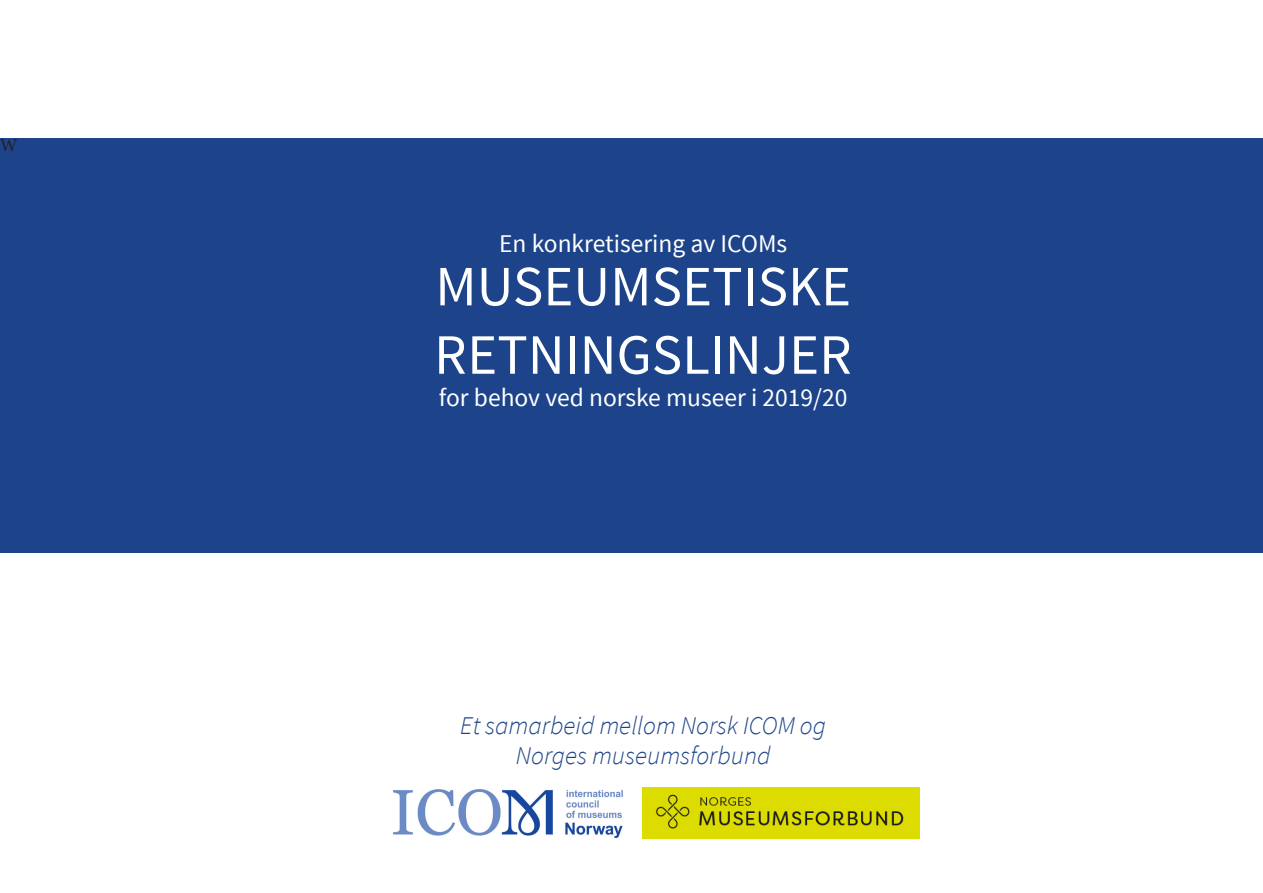
<style>
.page{position:relative;width:1263px;height:893px;background:#fff}
.page>*{position:absolute;margin:0;border:0;box-sizing:border-box;transform-origin:0 0}
.t1{font:57px "Source Sans Pro";color:#fff}
.t2{font:25.5px "Source Sans Pro";color:#fff}
.t3{font:italic 300 25.5px "Source Sans Pro";color:#1d448a}
.t4{font:18px "Minion Pro";color:#231f20}
</style>
<div class="page">
<div style="left:0;top:138px;width:1263px;height:415px;background:#1d448a"></div>
<img style="left:393px;top:789px;width:230px;height:48px">
<img style="left:642px;top:788px;width:277px;height:51px">
<p class="t4" style="left:0;top:133px;width:19px">W</p>
<p class="t2" style="left:499px;top:228px;width:290px">En konkretisering av ICOMs</p>
<p class="t1" style="left:435px;top:251px;width:417px">MUSEUMSETISKE</p>
<p class="t1" style="left:434px;top:319px;width:420px">RETNINGSLINJER</p>
<p class="t2" style="left:439px;top:382px;width:410px">for behov ved norske museer i 2019/20</p>
<p class="t3" style="left:460px;top:710px;width:367px">Et samarbeid mellom Norsk ICOM og</p>
<p class="t3" style="left:516px;top:740px;width:256px">Norges museumsforbund</p>
</div>
